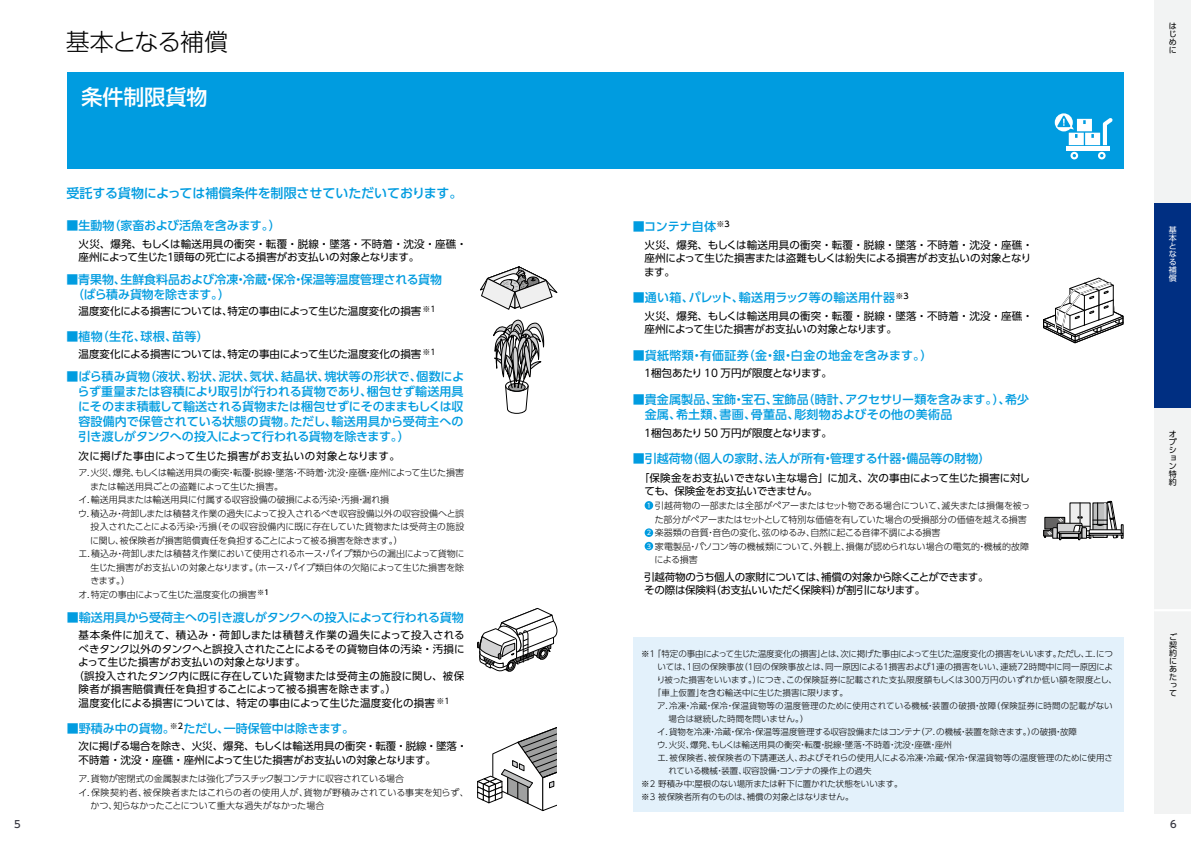
<style>
.page{position:relative;width:1191px;height:842px;background:#fff}
.page>*{position:absolute;margin:0;border:0;box-sizing:border-box;transform-origin:0 0}
.t1{font:300 24px "UD Shin Go Pro";letter-spacing:-.05em;color:#000}
.t2{font:500 21px "UD Shin Go Pro";color:#fff}
.t3{font:500 13px "UD Shin Go Pro";letter-spacing:-.01em;color:#009ce0}
.t4{font:500 12px/15px "UD Shin Go Pro";color:#009ce0}
.t5{font:500 12px "UD Shin Go Pro";letter-spacing:.03em;color:#009ce0}
.t6{font:10.5px/13.5px "UD Shin Go Pro";letter-spacing:-.005em;color:#000}
.t7{font:10.5px/13.5px "UD Shin Go Pro";letter-spacing:-.035em;color:#000}
.t8{font:10.5px "UD Shin Go Pro";letter-spacing:.03em;color:#000}
.t9{font:10.5px "UD Shin Go Pro";letter-spacing:.04em;color:#000}
.t10{font:500 10px "UD Shin Go Pro";color:#383842}
.t11{font:300 9px/13.5px "UD Shin Go Pro";letter-spacing:-.01em;color:#000}
.t12{font:300 9px "UD Shin Go Pro";letter-spacing:-.03em;color:#000}
.t13{font:300 9px "UD Shin Go Pro";letter-spacing:.045em;color:#000}
.t14{font:300 8.5px "UD Shin Go Pro";color:#000}
.t15{font:300 8.5px "UD Shin Go Pro";letter-spacing:-.025em;color:#000}
.t16{font:300 8.5px "UD Shin Go Pro";letter-spacing:.025em;color:#000}
.t17{font:300 8.5px "UD Shin Go Pro";letter-spacing:-.02em;color:#000}
.t18{font:8px/8px "UD Shin Go Pro";color:#000;text-align:justify}
.t19{font:8px/8px "UD Shin Go Pro";color:#fff;text-align:justify}
.t20{font:6.6px/13.5px "UD Shin Go Pro";color:#fff}
</style>
<div class="page">
<div style="left:632px;top:638px;width:491px;height:174px;background:#e3f1fb"></div>
<div style="left:67px;top:72px;width:1056px;height:97px;background:#009ce0"></div>
<svg style="left:480px;top:266px;width:78px;height:44px"></svg>
<svg style="left:493px;top:319px;width:51px;height:95px"></svg>
<svg style="left:477px;top:608px;width:80px;height:64px"></svg>
<svg style="left:477px;top:727px;width:80px;height:85px"></svg>
<svg style="left:1043px;top:277px;width:81px;height:66px"></svg>
<div style="left:1066px;top:146px;width:43px;height:5px;background:#fff"></div>
<svg style="left:1098px;top:152px;width:7px;height:7px"></svg>
<svg style="left:1070px;top:152px;width:8px;height:7px"></svg>
<svg style="left:1054px;top:113px;width:18px;height:18px"></svg>
<svg style="left:1057px;top:115px;width:55px;height:30px"></svg>
<svg style="left:644px;top:501px;width:9px;height:9px"></svg>
<div style="left:644px;top:528px;width:9px;height:9px;background:#009ce0;border-radius:50%"></div>
<div style="left:644px;top:542px;width:9px;height:8px;background:#009ce0;border-radius:50%"></div>
<div style="left:1043px;top:530px;width:23px;height:6px;border:1px solid #000"></div>
<svg style="left:1044px;top:501px;width:79px;height:39px"></svg>
<div style="left:1088px;top:533px;width:35px;height:2px;border:1px solid #000"></div>
<div style="left:1154px;top:407px;width:37px;height:203px;background:#f2f3f3"></div>
<div style="left:1154px;top:610px;width:37px;height:204px;background:#f2f3f3"></div>
<hr style="left:1154px;top:609px;width:37px;height:2px;background:#fff">
<div style="left:1154px;top:0;width:37px;height:205px;background:#f2f3f3"></div>
<div style="left:1154px;top:203px;width:37px;height:205px;background:#002f82"></div>
<h1 class="t1" style="left:66px;top:22px;width:164px">基本となる補償</h1>
<h2 class="t2" style="left:82px;top:80px;width:128px">条件制限貨物</h2>
<p class="t3" style="left:66px;top:183px;width:397px">受託する貨物によっては補償条件を制限させていただいております。</p>
<p class="t6" style="left:79px;top:237px;width:390px">火災、爆発、もしくは輸送用具の衝突・転覆・脱線・墜落・不時着・沈没・座礁・座州によって生じた１頭毎の死亡による損害がお支払いの対象となります。</p>
<p class="t4" style="left:67px;top:218px;width:216px">■生動物（家畜および活魚を含みます。）</p>
<p class="t4" style="left:632px;top:218px;width:99px">■コンテナ自体<sup>※3</sup></p>
<p class="t6" style="left:644px;top:238px;width:390px">火災、爆発、もしくは輸送用具の衝突・転覆・脱線・墜落・不時着・沈没・座礁・座州によって生じた損害または盗難もしくは紛失による損害がお支払いの対象となります。</p>
<p class="t5" style="left:632px;top:288px;width:277px">■通い箱、パレット、輸送用ラック等の輸送用什器<sup>※3</sup></p>
<p class="t6" style="left:644px;top:309px;width:390px">火災、爆発、もしくは輸送用具の衝突・転覆・脱線・墜落・不時着・沈没・座礁・座州によって生じた損害がお支払いの対象となります。</p>
<p class="t5" style="left:632px;top:345px;width:301px">■貨紙幣類・有価証券（金・銀・白金の地金を含みます。）</p>
<p class="t6" style="left:642px;top:366px;width:191px">１梱包あたり 10 万円が限度となります。</p>
<p class="t4" style="left:66px;top:272px;width:377px">■青果物、生鮮食料品および冷凍・冷蔵・保冷・保温等温度管理される貨物　（ばら積み貨物を除きます。）</p>
<p class="t6" style="left:79px;top:304px;width:358px">温度変化による損害については、特定の事由によって生じた温度変化の損害<sup>※1</sup></p>
<p class="t4" style="left:66px;top:329px;width:144px">■植物（生花、球根、苗等）</p>
<p class="t6" style="left:79px;top:347px;width:358px">温度変化による損害については、特定の事由によって生じた温度変化の損害<sup>※1</sup></p>
<p class="t4" style="left:78px;top:369px;width:388px;text-align:justify;text-indent:-11px">■ばら積み貨物（液状、粉状、泥状、気状、結晶状、塊状等の形状で、個数によらず重量または容積により取引が行われる貨物であり、梱包せず輸送用具にそのまま積載して輸送される貨物または梱包せずにそのままもしくは収容設備内で保管されている状態の貨物。ただし、輸送用具から受荷主への引き渡しがタンクへの投入によって行われる貨物を除きます。）</p>
<p class="t9" style="left:79px;top:448px;width:323px">次に掲げた事由によって生じた損害がお支払いの対象となります。</p>
<p class="t4" style="left:644px;top:392px;width:386px;text-indent:-12px">■貴金属製品、宝飾・宝石、宝飾品（時計、アクセサリー類を含みます。）、希少金属、希土類、書画、骨董品、彫刻物およびその他の美術品</p>
<p class="t6" style="left:642px;top:426px;width:191px">１梱包あたり 50 万円が限度となります。</p>
<p class="t6" style="left:644px;top:470px;width:387px;text-indent:-5px">「保険金をお支払いできない主な場合」に加え、次の事由によって生じた損害に対しても、保険金をお支払いできません。</p>
<p class="t11" style="left:654px;top:498px;width:377px">引越荷物の一部または全部がペアーまたはセット物である場合について、滅失または損傷を被った部分がペアーまたはセットとして特別な価値を有していた場合の受損部分の価値を越える損害楽器類の音質・音色の変化、弦のゆるみ、自然に起こる音律不調による損害<br>家電製品・パソコン等の機械類について、外観上、損傷が認められない場合の電気的・機械的故障による損害</p>
<p class="t4" style="left:632px;top:451px;width:359px">■引越荷物（個人の家財、法人が所有・管理する什器・備品等の財物）</p>
<p class="t11" style="left:78px;top:466px;width:387px">ア.火災、爆発、もしくは輸送用具の衝突・転覆・脱線・墜落・不時着・沈没・座礁・座州によって生じた損害</p>
<p class="t11" style="left:90px;top:479px;width:194px">または輸送用具ごとの盗難によって生じた損害。</p>
<p class="t11" style="left:78px;top:493px;width:312px">イ．輸送用具または輸送用具に付属する収容設備の破損による汚染・汚損・漏れ損</p>
<p class="t11" style="left:78px;top:506px;width:387px">ウ．積込み・荷卸しまたは積替え作業の過失によって投入されるべき収容設備以外の収容設備へと誤</p>
<p class="t11" style="left:91px;top:520px;width:375px">投入されたことによる汚染・汚損（その収容設備内に既に存在していた貨物または受荷主の施設</p>
<p class="t12" style="left:90px;top:533px;width:314px">に関し、被保険者が損害賠償責任を負担することによって被る損害を除きます。）</p>
<p class="t11" style="left:78px;top:547px;width:388px">エ．積込み・荷卸しまたは積替え作業において使用されるホース・パイプ類からの漏出によって貨物に</p>
<p class="t11" style="left:91px;top:560px;width:375px">生じた損害がお支払いの対象となります。（ホース・パイプ類自体の欠陥によって生じた損害を除</p>
<p class="t11" style="left:90px;top:574px;width:41px">きます。）</p>
<p class="t11" style="left:78px;top:587px;width:193px">オ．特定の事由によって生じた温度変化の損害<sup>※１</sup></p>
<p class="t20" style="left:646px;top:498px;width:6px">1</p>
<p class="t20" style="left:646px;top:526px;width:6px">2<br>3</p>
<p class="t7" style="left:644px;top:570px;width:346px">引越荷物のうち個人の家財については、補償の対象から除くことができます。その際は保険料（お支払いいただく保険料）が割引になります。</p>
<p class="t4" style="left:67px;top:610px;width:398px">■輸送用具から受荷主への引き渡しがタンクへの投入によって行われる貨物</p>
<p class="t8" style="left:79px;top:627px;width:387px">基本条件に加えて、積込み・荷卸しまたは積替え作業の過失によって投入される</p>
<p class="t6" style="left:79px;top:642px;width:387px">べきタンク以外のタンクへと誤投入されたことによるその貨物自体の汚染・汚損に</p>
<p class="t6" style="left:78px;top:655px;width:229px">よって生じた損害がお支払いの対象となります。</p>
<p class="t6" style="left:73px;top:669px;width:392px">（誤投入されたタンク内に既に存在していた貨物または受荷主の施設に関し、被保</p>
<p class="t6" style="left:79px;top:682px;width:319px">険者が損害賠償責任を負担することによって被る損害を除きます。）</p>
<p class="t6" style="left:79px;top:696px;width:372px">温度変化による損害については、特定の事由によって生じた温度変化の損害<sup>※1</sup></p>
<p class="t4" style="left:67px;top:720px;width:289px">■野積み中の貨物。<sup>※2</sup>ただし、一時保管中は除きます。</p>
<p class="t12" style="left:78px;top:771px;width:327px">ア．貨物が密閉式の金属製または強化プラスチック製コンテナに収容されている場合</p>
<p class="t13" style="left:78px;top:785px;width:392px">イ．保険契約者、被保険者またはこれらの者の使用人が、貨物が野積みされている事実を知らず、</p>
<p class="t11" style="left:90px;top:798px;width:236px">かつ、知らなかったことについて重大な過失がなかった場合</p>
<p class="t6" style="left:79px;top:739px;width:390px">次に掲げる場合を除き、火災、爆発、もしくは輸送用具の衝突・転覆・脱線・墜落・不時着・沈没・座礁・座州によって生じた損害がお支払いの対象となります。</p>
<p class="t15" style="left:641px;top:647px;width:473px">※１ 「特定の事由によって生じた温度変化の損害」とは、次に掲げた事由によって生じた温度変化の損害をいいます。ただし、エ．につ</p>
<p class="t14" style="left:657px;top:660px;width:457px">いては、1回の保険事故（１回の保険事故とは、同一原因による１損害および１連の損害をいい、連続72時間中に同一原因によ</p>
<p class="t14" style="left:657px;top:673px;width:462px">り被った損害をいいます。）につき、この保険証券に記載された支払限度額もしくは300万円のいずれか低い額を限度とし、</p>
<p class="t17" style="left:653px;top:686px;width:197px">「車上仮置」を含む輸送中に生じた損害に限ります。</p>
<p class="t16" style="left:657px;top:699px;width:457px">ア．冷凍・冷蔵・保冷・保温貨物等の温度管理のために使用されている機械・装置の破損・故障（保険証券に時間の記載がない</p>
<p class="t14" style="left:668px;top:712px;width:142px">場合は継続した時間を問いません。）</p>
<p class="t14" style="left:657px;top:725px;width:421px">イ．貨物を冷凍・冷蔵・保冷・保温等温度管理する収容設備またはコンテナ（ア．の機械・装置を除きます。）の破損・故障</p>
<p class="t14" style="left:657px;top:738px;width:296px">ウ．火災、爆発、もしくは輸送用具の衝突・転覆・脱線・墜落・不時着・沈没・座礁・座州</p>
<p class="t14" style="left:657px;top:751px;width:457px">エ．被保険者、被保険者の下請運送人、およびそれらの使用人による冷凍・冷蔵・保冷・保温貨物等の温度管理のために使用さ</p>
<p class="t14" style="left:668px;top:764px;width:205px">れている機械・装置、収容設備・コンテナの操作上の過失</p>
<p class="t17" style="left:641px;top:777px;width:263px">※2 野積み中：屋根のない場所または軒下に置かれた状態をいいます。</p>
<p class="t14" style="left:641px;top:790px;width:214px">※3 被保険者所有のものは、補償の対象とはなりません。</p>
<p class="t18" style="left:1168px;top:22px;width:9px">はじめに</p>
<p class="t19" style="left:1168px;top:226px;width:9px">基本となる補償</p>
<p class="t18" style="left:1168px;top:430px;width:10px;text-align:left">オプション特約</p>
<p class="t18" style="left:1169px;top:633px;width:10px">ご契約にあたって</p>
<p class="t10" style="left:14px;top:816px;width:8px">5</p>
<p class="t10" style="left:1170px;top:816px;width:8px">6</p>
</div>
